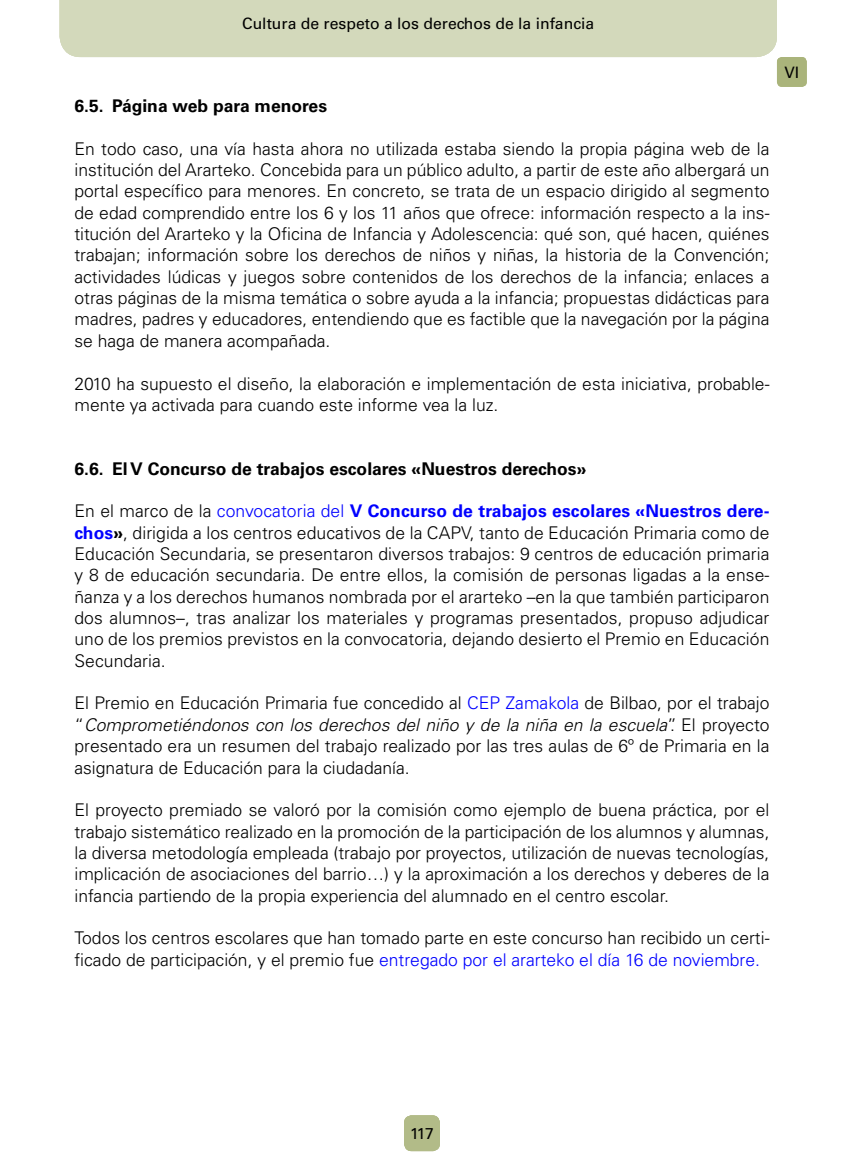
<style>
.page{position:relative;width:844px;height:1166px;background:#fff}
.page>*{position:absolute;margin:0;border:0;box-sizing:border-box;transform-origin:0 0}
.t1{font:300 17.5px/21.3px "Univers LT Std";color:#000;text-align:justify}
.t2{font:700 17.5px "Univers LT Std";color:#000}
.t3{font:15.75px "Univers LT Std";color:#000}
.s1{color:#00f}
.s2{font-weight:700;color:#00f}
.s3{font-weight:700}
.s4{font-style:italic}
</style>
<div class="page">
<div style="left:776px;top:57px;width:30px;height:30px;background:#aab47b;border-radius:5px"></div>
<div style="left:60px;top:0;width:716px;height:57px;background:#d3d9bb"></div>
<div style="left:404px;top:1115px;width:36px;height:36px;background:#b2bb88;border-radius:7px"></div>
<p class="t3" style="left:396px;top:14px;width:37px">Índic</p>
<p class="t3" style="left:242px;top:14px;width:353px">Cultura de respeto a los derechos de la infancia</p>
<p class="t3" style="left:313px;top:14px;width:206px">Contex normativo y socia</p>
<p class="t2" style="left:74px;top:95px;width:254px">6.5. Página web para menores</p>
<p class="t1" style="left:74px;top:138px;width:696px">En todo caso, una vía hasta ahora no utilizada estaba siendo la propia página web de la institución del Ararteko. Concebida para un público adulto, a partir de este año albergará un portal específico para menores. En concreto, se trata de un espacio dirigido al segmento de edad comprendido entre los 6 y los 11 años que ofrece: información respecto a la ins&shy;titución del Ararteko y la Oficina de Infancia y Adolescencia: qué son, qué hacen, quiénes trabajan; información sobre los derechos de niños y niñas, la historia de la Convención; actividades lúdicas y juegos sobre contenidos de los derechos de la infancia; enlaces a otras páginas de la misma temática o sobre ayuda a la infancia; propuestas didácticas para madres, padres y educadores, entendiendo que es factible que la navegación por la página se haga de manera acompañada.</p>
<p class="t1" style="left:74px;top:373px;width:696px">2010 ha supuesto el diseño, la elaboración e implementación de esta iniciativa, probable&shy;mente ya activada para cuando este informe vea la luz.</p>
<p class="t3" style="left:784px;top:63px;width:16px">VI</p>
<p class="t2" style="left:74px;top:458px;width:513px">6.6. El V Concurso de trabajos escolares «Nuestros derechos»</p>
<p class="t1" style="left:74px;top:500px;width:696px">En el marco de la <span class="s1">convocatoria del</span> <span class="s2">V Concurso de trabajos escolares «Nuestros dere&shy;chos</span><span class="s3">»</span>, dirigida a los centros educativos de la CAPV, tanto de Educación Primaria como de Educación Secundaria, se presentaron diversos trabajos: 9 centros de educación primaria y 8 de educación secundaria. De entre ellos, la comisión de personas ligadas a la ense&shy;ñanza y a los derechos humanos nombrada por el ararteko –en la que también participaron dos alumnos–, tras analizar los materiales y programas presentados, propuso adjudicar uno de los premios previstos en la convocatoria, dejando desierto el Premio en Educación Secundaria.</p>
<p class="t1" style="left:74px;top:692px;width:696px">El Premio en Educación Primaria fue concedido al <span class="s1">CEP Zamakola</span> de Bilbao, por el trabajo “<span class="s4">Comprometiéndonos con los derechos del niño y de la niña en la escuela</span>”. El proyecto presentado era un resumen del trabajo realizado por las tres aulas de 6º de Primaria en la asignatura de Educación para la ciudadanía.</p>
<p class="t1" style="left:74px;top:799px;width:696px">El proyecto premiado se valoró por la comisión como ejemplo de buena práctica, por el trabajo sistemático realizado en la promoción de la participación de los alumnos y alumnas, la diversa metodología empleada (trabajo por proyectos, utilización de nuevas tecnologías, implicación de asociaciones del barrio…) y la aproximación a los derechos y deberes de la infancia partiendo de la propia experiencia del alumnado en el centro escolar.</p>
<p class="t1" style="left:74px;top:927px;width:696px">Todos los centros escolares que han tomado parte en este concurso han recibido un certi&shy;ficado de participación, y el premio fue <span class="s1">entregado por el ararteko el día 16 de noviembre.</span></p>
<p class="t3" style="left:410px;top:1124px;width:25px">117</p>
</div>
